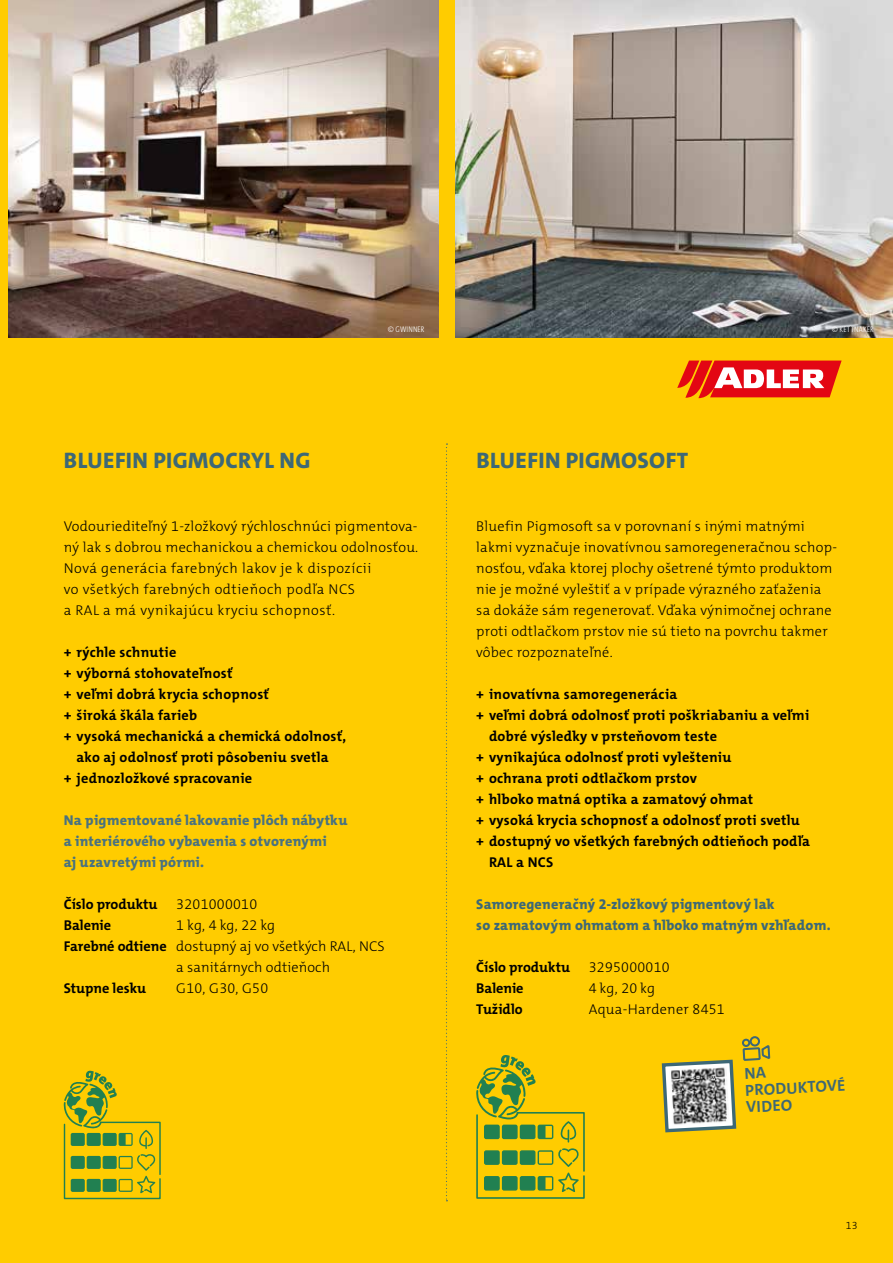
<style>
.page{position:relative;width:893px;height:1263px;background:#fff}
.page>*{position:absolute;margin:0;border:0;box-sizing:border-box;transform-origin:0 0}
.t1{font:800 22.5px "The Mix C4 s";letter-spacing:.02em;color:#3d6876}
.t2{font:700 16.05px/16.8px "The Mix C4 s";color:#3d6876}
.t3{font:300 14.25px/21px "The Mix C4 s";letter-spacing:.02em;color:#000}
.t4{font:700 14.25px "The Mix C4 s";letter-spacing:.02em;color:#000}
.t5{font:800 14.25px/21px "The Mix C4 s";letter-spacing:.015em;color:#497280}
.t6{font:800 14.25px/21px "The Mix C4 s";letter-spacing:.015em;color:#3d6876}
.t7{font:700 14.25px "The Mix C4 s";color:#000}
.t8{font:300 10.5px "The Mix C4 s";color:#000}
.t9{font:300 8.25px "The Mix Cd";letter-spacing:.02em;color:#fff}
.s1{font-family:"The Mix C4 s"}
.s2{font-weight:700}
</style>
<div class="page">
<img style="left:8px;top:0;width:431px;height:338px">
<img style="left:454px;top:0;width:439px;height:338px">
<div style="left:0;top:338px;width:893px;height:925px;background:#fc0"></div>
<svg style="left:677px;top:361px;width:165px;height:37px;background:#ec5845"></svg>
<svg style="left:446px;top:443px;width:1px;height:758px"></svg>
<svg style="left:476px;top:1055px;width:109px;height:144px"></svg>
<svg style="left:661px;top:1036px;width:110px;height:97px"></svg>
<svg style="left:64px;top:1070px;width:97px;height:129px"></svg>
<div style="left:0;top:0;width:8px;height:338px;background:#fc0"></div>
<div style="left:439px;top:0;width:15px;height:338px;background:#fc0"></div>
<h1 class="t1" style="left:64px;top:445px;width:248px">BLUEFIN PIGMOCRYL NG</h1>
<p class="t9" style="left:388px;top:324px;width:38px"><span class="s1">©</span> GWINNER</p>
<p class="t9" style="left:832px;top:324px;width:43px"><span class="s1">©</span> KETTNAKER</p>
<h1 class="t1" style="left:476px;top:445px;width:213px">BLUEFIN PIGMOSOFT</h1>
<p class="t3" style="left:64px;top:515px;width:356px">Vodouriediteľný 1-zložkový rýchloschnúci pigmentova&shy;ný lak s dobrou mechanickou a chemickou odolnosťou.<br>Nová generácia farebných lakov je k dispozícii<br>vo všetkých farebných odtieňoch podľa NCS<br>a RAL a má vynikajúcu kryciu schopnosť.</p>
<p class="t4" style="left:64px;top:643px;width:114px">+ rýchle schnutie</p>
<p class="t4" style="left:64px;top:664px;width:170px">+ výborná stohovateľnosť</p>
<p class="t4" style="left:64px;top:685px;width:207px">+ veľmi dobrá krycia schopnosť</p>
<p class="t4" style="left:64px;top:706px;width:135px">+ široká škála farieb</p>
<p class="t4" style="left:64px;top:727px;width:284px">+ vysoká mechanická a chemická odolnosť,</p>
<p class="t4" style="left:77px;top:748px;width:254px">ako aj odolnosť proti pôsobeniu svetla</p>
<p class="t4" style="left:64px;top:769px;width:190px">+ jednozložkové spracovanie</p>
<p class="t5" style="left:64px;top:809px;width:285px">Na pigmentované lakovanie plôch nábytku a interiérového vybavenia s otvorenými<br>aj uzavretými pórmi.</p>
<p class="t7" style="left:64px;top:895px;width:95px">Číslo produktu</p>
<p class="t3" style="left:176px;top:893px;width:82px">3201000010</p>
<p class="t7" style="left:64px;top:916px;width:49px">Balenie</p>
<p class="t3" style="left:176px;top:914px;width:100px">1 kg, 4 kg, 22 kg</p>
<p class="t3" style="left:64px;top:935px;width:323px"><span class="s2">Farebné odtiene</span> dostupný aj vo všetkých RAL, NCS</p>
<p class="t3" style="left:176px;top:956px;width:155px">a sanitárnych odtieňoch</p>
<p class="t7" style="left:64px;top:979px;width:84px">Stupne lesku</p>
<p class="t3" style="left:176px;top:977px;width:93px">G10, G30, G50</p>
<p class="t3" style="left:476px;top:515px;width:362px">Bluefin Pigmosoft sa v porovnaní s inými matnými lakmi vyznačuje inovatívnou samoregeneračnou schop&shy;nosťou, vďaka ktorej plochy ošetrené týmto produktom nie je možné vyleštiť a v prípade výrazného zaťaženia sa dokáže sám regenerovať. Vďaka výnimočnej ochrane proti odtlačkom prstov nie sú tieto na povrchu takmer vôbec rozpoznateľné.</p>
<p class="t4" style="left:476px;top:685px;width:203px">+ inovatívna samoregenerácia</p>
<p class="t4" style="left:476px;top:706px;width:334px">+ veľmi dobrá odolnosť proti poškriabaniu a veľmi</p>
<p class="t4" style="left:489px;top:727px;width:230px">dobré výsledky v prsteňovom teste</p>
<p class="t4" style="left:476px;top:748px;width:257px">+ vynikajúca odolnosť proti vylešteniu</p>
<p class="t4" style="left:476px;top:769px;width:222px">+ ochrana proti odtlačkom prstov</p>
<p class="t4" style="left:476px;top:790px;width:279px">+ hlboko matná optika a zamatový ohmat</p>
<p class="t4" style="left:476px;top:811px;width:325px">+ vysoká krycia schopnosť a odolnosť proti svetlu</p>
<p class="t4" style="left:476px;top:832px;width:335px">+ dostupný vo všetkých farebných odtieňoch podľa</p>
<p class="t4" style="left:489px;top:853px;width:66px">RAL a NCS</p>
<p class="t6" style="left:476px;top:893px;width:356px">Samoregeneračný 2-zložkový pigmentový lak<br>so zamatovým ohmatom a hlboko matným vzhľadom.</p>
<p class="t7" style="left:476px;top:958px;width:95px">Číslo produktu</p>
<p class="t3" style="left:589px;top:956px;width:82px">3295000010</p>
<p class="t7" style="left:476px;top:979px;width:49px">Balenie</p>
<p class="t3" style="left:589px;top:977px;width:68px">4 kg, 20 kg</p>
<p class="t7" style="left:476px;top:1000px;width:48px">Tužidlo</p>
<p class="t3" style="left:589px;top:998px;width:138px">Aqua-Hardener 8451</p>
<p class="t2" style="left:744px;top:1065px;width:102px;rotate:-3deg">NA<br>PRODUKTOVÉ<br>VIDEO</p>
<p class="t8" style="left:846px;top:1219px;width:13px">13</p>
</div>
